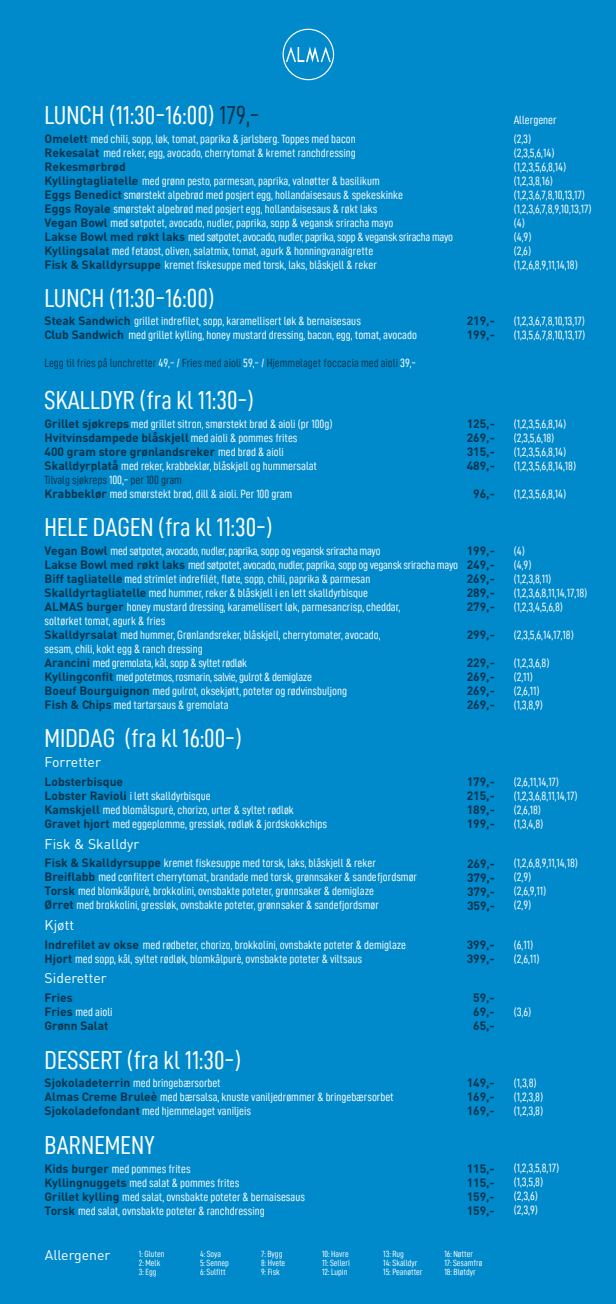
<style>
.page{position:relative;width:616px;height:1304px;background:#fff}
.page>*{position:absolute;margin:0;border:0;box-sizing:border-box;transform-origin:0 0}
.t1{font:26.1px "D DIN Condensed";color:#fff}
.t2{font:14px "DIN";color:#fff}
.t3{font:12px/14px "D DIN Condensed";color:#fff}
.t4{font:700 12px/14px "DIN";color:#00344c;text-align:justify}
.t5{font:12px "D DIN Condensed";color:#00344c}
.t6{font:9px/9px "D DIN Condensed";color:#fff}
.s1{color:#00344c}
.s2{font-family:"DIN";font-weight:700;color:#00344c}
.s3{color:#fff}
.s4{font-family:"D DIN Condensed";font-weight:400;color:#fff}
</style>
<div class="page">
<div style="left:0;top:0;width:615px;height:1304px;background:#008acc"></div>
<svg style="left:282px;top:29px;width:52px;height:51px"></svg>
<h1 class="t1" style="left:45px;top:101px;width:216px">LUNCH (11:30-16:00) <span class="s1">179,-</span></h1>
<p class="t3" style="left:513px;top:113px;width:44px">Allergener</p>
<p class="t3" style="left:45px;top:132px;width:312px"><span class="s2">Omelett</span> med chili, sopp, løk, tomat, paprika &amp; jarlsberg. Toppes med bacon<br><span class="s2">Rekesalat</span> med reker, egg, avocado, cherrytomat &amp; kremet ranchdressing</p>
<p class="t4" style="left:45px;top:159px;width:83px">Rekesmørbrød</p>
<p class="t3" style="left:45px;top:174px;width:409px"><span class="s2">Kyllingtagliatelle</span> med grønn pesto, parmesan, paprika, valnøtter &amp; basilikum<br><span class="s2">Eggs Benedict</span>smørstekt alpebrød med posjert egg, hollandaisesaus &amp; spekeskinke<br><span class="s2">Eggs Royale</span> smørstekt alpebrød med posjert egg, hollandaisesaus &amp; røkt laks<br><span class="s2">Vegan Bowl</span> med søtpotet, avocado, nudler, paprika, sopp &amp; vegansk sriracha mayo<br><span class="s2">Lakse Bowl med røkt laks</span> med søtpotet, avocado, nudler, paprika, sopp &amp; vegansk sriracha mayo <span class="s2">Kyllingsalat</span> med fetaost, oliven, salatmix, tomat, agurk &amp; honningvanaigrette<br><span class="s2">Fisk &amp; Skalldyrsuppe</span> kremet fiskesuppe med torsk, laks, blåskjell &amp; reker</p>
<h1 class="t1" style="left:45px;top:284px;width:171px">LUNCH (11:30-16:00)</h1>
<p class="t3" style="left:45px;top:314px;width:373px"><span class="s2">Steak Sandwich</span> grillet indrefilet, sopp, karamellisert løk &amp; bernaisesaus<br><span class="s2">Club Sandwich</span> med grillet kylling, honey mustard dressing, bacon, egg, tomat, avocado</p>
<p class="t5" style="left:45px;top:357px;width:372px">Legg til fries på lunchretter <span class="s3">49,- /</span> Fries med aioli <span class="s3">59,- /</span> Hjemmelaget foccacia med aioli <span class="s3">39,-</span></p>
<h1 class="t1" style="left:45px;top:386px;width:211px">SKALLDYR (fra kl 11:30-)</h1>
<p class="t3" style="left:45px;top:416px;width:289px"><span class="s2">Grillet sjøkreps</span>med grillet sitron, smørstekt brød &amp; aioli (pr 100g)</p>
<p class="t4" style="left:45px;top:430px;width:254px">Hvitvinsdampede blåskjell<span class="s4">med aioli &amp; pommes frites<br></span>400 gram store grønlandsreker <span class="s4">med brød &amp; aioli</span></p>
<p class="t3" style="left:45px;top:458px;width:274px"><span class="s2">Skalldyrplatå</span> med reker, krabbeklør, blåskjell og hummersalat<br><span class="s1">Tilvalg sjøkreps</span> 100,- <span class="s1">per 100 gram<br></span><span class="s2">Krabbeklør</span> med smørstekt brød, dill &amp; aioli. Per 100 gram</p>
<h1 class="t1" style="left:45px;top:513px;width:229px">HELE DAGEN (fra kl 11:30-)</h1>
<p class="t4" style="left:466px;top:313px;width:30px">219,-<br>199,-</p>
<p class="t4" style="left:466px;top:416px;width:30px">125,- 269,- 315,- 489,-</p>
<p class="t4" style="left:473px;top:486px;width:23px">96,-</p>
<p class="t3" style="left:513px;top:132px;width:79px">(2,3)<br>(2,3,5,6,14) (1,2,3,5,6,8,14) (1,2,3,8,16) (1,2,3,6,7,8,10,13,17) (1,2,3,6,7,8,9,10,13,17) (4)<br>(4,9)<br>(2,6) (1,2,6,8,9,11,14,18)</p>
<p class="t3" style="left:513px;top:314px;width:73px">(1,2,3,6,7,8,10,13,17) (1,3,5,6,7,8,10,13,17)</p>
<p class="t3" style="left:513px;top:416px;width:64px">(1,2,3,5,6,8,14) (2,3,5,6,18) (1,2,3,5,6,8,14) (1,2,3,5,6,8,14,18)</p>
<p class="t3" style="left:513px;top:486px;width:54px">(1,2,3,5,6,8,14)</p>
<p class="t3" style="left:45px;top:544px;width:414px"><span class="s2">Vegan Bowl</span> med søtpotet, avocado, nudler, paprika, sopp og vegansk sriracha mayo<br><span class="s2">Lakse Bowl med røkt laks</span> med søtpotet, avocado, nudler, paprika, sopp og vegansk sriracha mayo <span class="s2">Biff tagliatelle</span>med strimlet indrefilét, fløte, sopp, chili, paprika &amp; parmesan <span class="s2">Skalldyrtagliatelle</span> med hummer, reker &amp; blåskjell i en lett skalldyrbisque<br><span class="s2">ALMAS burger</span> honey mustard dressing, karamellisert løk, parmesancrisp, cheddar,<br>soltørket tomat, agurk &amp; fries<br><span class="s2">Skalldyrsalat</span> med hummer, Grønlandsreker, blåskjell, cherrytomater, avocado,<br>sesam, chili, kokt egg &amp; ranch dressing<br><span class="s2">Arancini</span> med gremolata, kål, sopp &amp; syltet rødløk<br><span class="s2">Kyllingconfit</span> med potetmos, rosmarin, salvie, gulrot &amp; demiglaze<br><span class="s2">Boeuf Bourguignon</span> med gulrot, oksekjøtt, poteter og rødvinsbuljong<br><span class="s2">Fish &amp; Chips</span> med tartarsaus &amp; gremolata</p>
<p class="t3" style="left:513px;top:543px;width:75px">(4)<br>(4,9)<br>(1,2,3,8,11) (1,2,3,6,8,11,14,17,18) (1,2,3,4,5,6,8)</p>
<p class="t4" style="left:466px;top:543px;width:30px">199,- 249,- 269,- 289,- 279,-</p>
<p class="t4" style="left:466px;top:627px;width:30px">299,-</p>
<p class="t4" style="left:466px;top:655px;width:30px">229,- 269,- 269,- 269,-</p>
<p class="t3" style="left:513px;top:627px;width:62px">(2,3,5,6,14,17,18)</p>
<p class="t3" style="left:513px;top:655px;width:37px">(1,2,3,6,8) (2,11) (2,6,11) (1,3,8,9)</p>
<h1 class="t1" style="left:45px;top:724px;width:198px">MIDDAG (fra kl 16:00-)</h1>
<p class="t2" style="left:45px;top:753px;width:58px">Forretter</p>
<p class="t4" style="left:45px;top:774px;width:80px">Lobsterbisque</p>
<p class="t3" style="left:45px;top:789px;width:284px"><span class="s2">Lobster Ravioli</span> i lett skalldyrbisque<br><span class="s2">Kamskjell</span> med blomålspurè, chorizo, urter &amp; syltet rødløk<br><span class="s2">Gravet hjort</span> med eggeplomme, gressløk, rødløk &amp; jordskokkchips</p>
<p class="t2" style="left:45px;top:835px;width:96px">Fisk &amp; Skalldyr</p>
<p class="t4" style="left:466px;top:774px;width:30px">179,- 215,- 189,- 199,-</p>
<p class="t3" style="left:513px;top:774px;width:65px">(2,6,11,14,17) (1,2,3,6,8,11,14,17) (2,6,18)<br>(1,3,4,8)</p>
<p class="t3" style="left:45px;top:856px;width:373px"><span class="s2">Fisk &amp; Skalldyrsuppe</span> kremet fiskesuppe med torsk, laks, blåskjell &amp; reker <span class="s2">Breiflabb</span> med confitert cherrytomat, brandade med torsk, grønnsaker &amp; sandefjordsmør <span class="s2">Torsk</span> med blomkålpurè, brokkolini, ovnsbakte poteter, grønnsaker &amp; demiglaze<br><span class="s2">Ørret</span> med brokkolini, gressløk, ovnsbakte poteter, grønnsaker &amp; sandefjordsmør</p>
<p class="t3" style="left:513px;top:856px;width:66px">(1,2,6,8,9,11,14,18) (2,9)<br>(2,6,9,11)<br>(2,9)</p>
<p class="t4" style="left:466px;top:856px;width:30px">269,- 379,- 379,- 359,-</p>
<p class="t2" style="left:45px;top:916px;width:31px">Kjøtt</p>
<p class="t2" style="left:45px;top:969px;width:64px">Sideretter</p>
<p class="t3" style="left:45px;top:938px;width:363px"><span class="s2">Indrefilet av okse</span> med rødbeter, chorizo, brokkolini, ovnsbakte poteter &amp; demiglaze<br><span class="s2">Hjort</span> med sopp, kål, syltet rødløk, blomkålpurè, ovnsbakte poteter &amp; viltsaus</p>
<p class="t3" style="left:513px;top:937px;width:27px">(6,11) (2,6,11)</p>
<p class="t4" style="left:466px;top:937px;width:30px">399,-<br>399,-</p>
<p class="t4" style="left:45px;top:990px;width:30px">Fries</p>
<p class="t3" style="left:45px;top:1005px;width:69px"><span class="s2">Fries</span> med aioli</p>
<p class="t4" style="left:45px;top:1018px;width:65px">Grønn Salat</p>
<h1 class="t1" style="left:45px;top:1045px;width:198px">DESSERT (fra kl 11:30-)</h1>
<p class="t4" style="left:473px;top:990px;width:23px">59,- 69,- 65,-</p>
<p class="t3" style="left:513px;top:1004px;width:19px">(3,6)</p>
<p class="t3" style="left:45px;top:1076px;width:350px"><span class="s2">Sjokoladeterrin</span> med bringebærsorbet<br><span class="s2">Almas Creme Bruleè</span> med bærsalsa, knuste vaniljedrømmer &amp; bringebærsorbet<br><span class="s2">Sjokoladefondant</span> med hjemmelaget vaniljeis</p>
<p class="t3" style="left:513px;top:1076px;width:31px">(1,3,8) (1,2,3,8) (1,2,3,8)</p>
<p class="t4" style="left:466px;top:1075px;width:30px">149,- 169,- 169,-</p>
<h1 class="t1" style="left:45px;top:1131px;width:112px">BARNEMENY</h1>
<p class="t3" style="left:45px;top:1161px;width:262px"><span class="s2">Kids burger</span> med pommes frites<br><span class="s2">Kyllingnuggets</span> med salat &amp; pommes frites<br><span class="s2">Grillet kylling</span> med salat, ovnsbakte poteter &amp; bernaisesaus <span class="s2">Torsk</span> med salat, ovnsbakte poteter &amp; ranchdressing</p>
<p class="t3" style="left:513px;top:1161px;width:47px">(1,2,3,5,8,17) (1,3,5,8) (2,3,6) (2,3,9)</p>
<p class="t4" style="left:466px;top:1161px;width:30px">115,- 115,- 159,- 159,-</p>
<p class="t2" style="left:45px;top:1246px;width:67px">Allergener</p>
<p class="t6" style="left:139px;top:1249px;width:27px">1: Gluten<br>2: Melk<br>3: Egg</p>
<p class="t6" style="left:200px;top:1249px;width:30px">4: Soya<br>5: Sennep<br>6: Sulfitt</p>
<p class="t6" style="left:261px;top:1249px;width:26px">7: Bygg<br>8: Hvete<br>9: Fisk</p>
<p class="t6" style="left:322px;top:1249px;width:29px">10: Havre<br>11: Selleri<br>12: Lupin</p>
<p class="t6" style="left:383px;top:1249px;width:41px">13: Rug<br>14: Skalldyr<br>15: Peanøtter</p>
<p class="t6" style="left:444px;top:1249px;width:40px">16: Nøtter<br>17: Sesamfrø<br>18: Bløtdyr</p>
</div>
